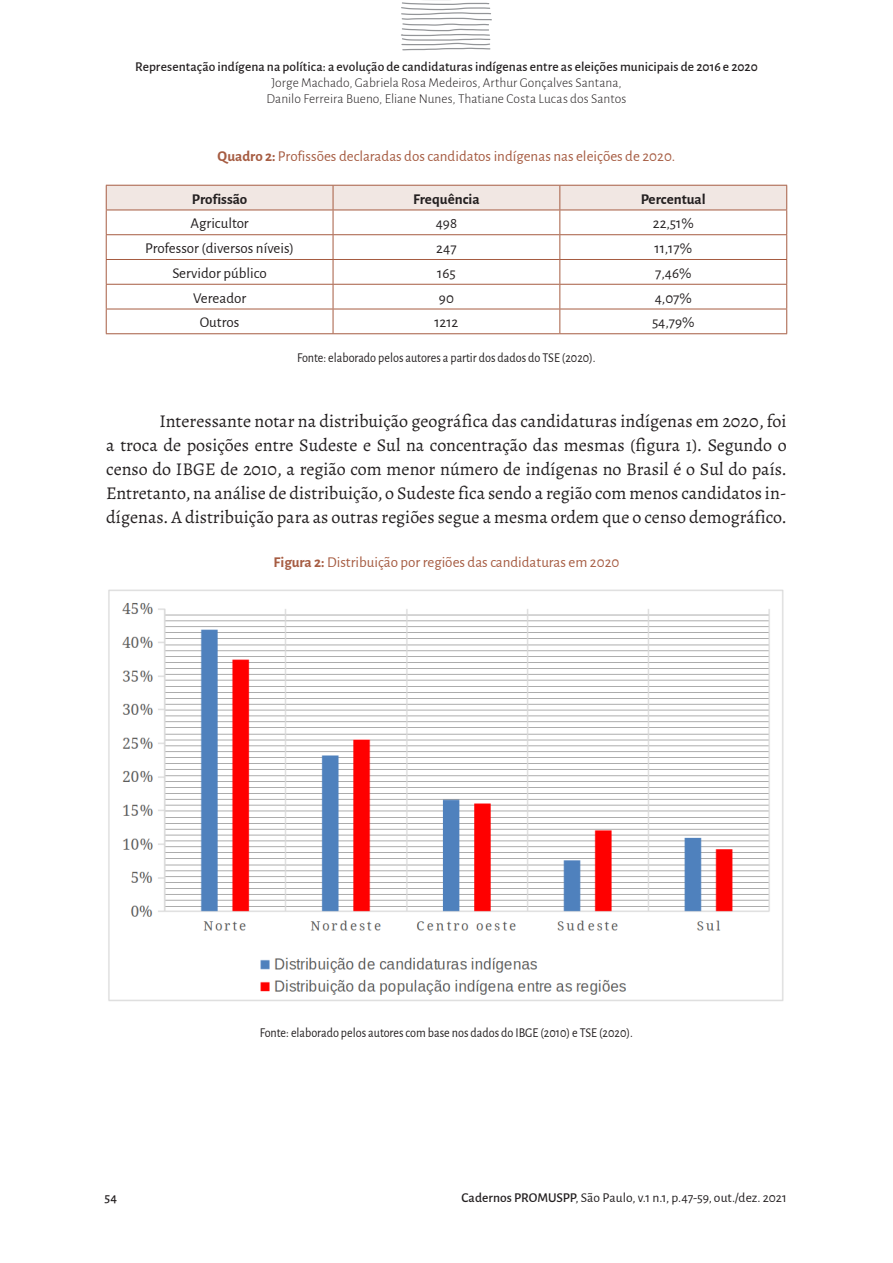
<style>
.page{position:relative;width:893px;height:1263px;background:#fff}
.page>*{position:absolute;margin:0;border:0;box-sizing:border-box;transform-origin:0 0}
.texto{font:18px/24px "Alegreya";color:#231f20;text-align:justify}
.legenda_topo{font:15px "Alegreya Sans";color:#a65c42}
.txt_tabela{font:15px "Alegreya Sans";color:#231f20}
.txt_tabela-2{font:700 15px "Alegreya Sans";color:#231f20}
.fonte{font:13.5px "Alegreya Sans";color:#231f20;scale:.9 1}
.t1{font:300 13.5px/16.2px "Alegreya Sans";color:#231f20;text-align:center}
.t2{font:500 13.5px "Alegreya Sans";letter-spacing:.005em;color:#231f20}
.fonte-2{font:13.5px "Alegreya Sans";color:#231f20}
.s1{font-weight:700}
.s2{font-weight:500}
</style>
<div class="page">
<svg style="left:401px;top:0;width:91px;height:50px"></svg>
<hr style="left:106px;top:333px;width:227px;height:1px;background:#a65c42">
<hr style="left:333px;top:333px;width:227px;height:1px;background:#a65c42">
<hr style="left:560px;top:333px;width:227px;height:1px;background:#a65c42">
<svg style="left:106px;top:185px;width:681px;height:148px"></svg>
<hr style="left:106px;top:210px;width:227px;height:1px;background:#a65c42">
<hr style="left:333px;top:210px;width:227px;height:1px;background:#a65c42">
<hr style="left:560px;top:210px;width:227px;height:1px;background:#a65c42">
<img style="left:108px;top:589px;width:676px;height:412px">
<p class="t2" style="left:135px;top:57px;width:624px">Representação indígena na política: a evolução de candidaturas indígenas entre as eleições municipais de 2016 e 2020</p>
<p class="t1" style="left:266px;top:74px;width:361px">Jorge Machado, Gabriela Rosa Medeiros, Arthur Gonçalves Santana,<br>Danilo Ferreira Bueno, Eliane Nunes, Thatiane Costa Lucas dos Santos</p>
<p class="legenda_topo" style="left:218px;top:146px;width:459px"><span class="s1">Quadro 2:</span> Profissões declaradas dos candidatos indígenas nas eleições de 2020.</p>
<p class="txt_tabela-2" style="left:192px;top:188px;width:57px">Profissão</p>
<p class="txt_tabela-2" style="left:413px;top:188px;width:68px">Frequência</p>
<p class="txt_tabela-2" style="left:641px;top:188px;width:66px">Percentual</p>
<p class="txt_tabela" style="left:191px;top:213px;width:60px">Agricultor</p>
<p class="txt_tabela" style="left:436px;top:213px;width:23px">498</p>
<p class="txt_tabela" style="left:653px;top:213px;width:42px">22,51%</p>
<p class="txt_tabela" style="left:145px;top:238px;width:151px">Professor (diversos níveis)</p>
<p class="txt_tabela" style="left:436px;top:238px;width:22px">247</p>
<p class="txt_tabela" style="left:654px;top:238px;width:39px">11,17%</p>
<p class="txt_tabela" style="left:172px;top:263px;width:96px">Servidor público</p>
<p class="txt_tabela" style="left:437px;top:263px;width:20px">165</p>
<p class="txt_tabela" style="left:655px;top:263px;width:38px">7,46%</p>
<p class="txt_tabela" style="left:193px;top:287px;width:55px">Vereador</p>
<p class="txt_tabela" style="left:439px;top:287px;width:16px">90</p>
<p class="txt_tabela" style="left:655px;top:287px;width:39px">4,07%</p>
<p class="txt_tabela" style="left:200px;top:312px;width:41px">Outros</p>
<p class="txt_tabela" style="left:434px;top:312px;width:25px">1212</p>
<p class="txt_tabela" style="left:652px;top:312px;width:44px">54,79%</p>
<p class="fonte" style="left:297px;top:349px;width:333px">Fonte: elaborado pelos autores a partir dos dados do TSE (2020).</p>
<p class="texto" style="left:106px;top:409px;width:682px;text-indent:53px">Interessante notar na distribuição geográfica das candidaturas indígenas em 2020, foi a troca de posições entre Sudeste e Sul na concentração das mesmas (figura 1). Segundo o censo do IBGE de 2010, a região com menor número de indígenas no Brasil é o Sul do país.<br>Entretanto, na análise de distribuição, o Sudeste fica sendo a região com menos candidatos in&shy;dígenas. A distribuição para as outras regiões segue a mesma ordem que o censo demográfico.</p>
<p class="legenda_topo" style="left:274px;top:552px;width:347px"><span class="s1">Figura 2:</span> Distribuição por regiões das candidaturas em 2020</p>
<p class="t2" style="left:105px;top:1187px;width:14px">54</p>
<p class="fonte" style="left:260px;top:1023px;width:416px">Fonte: elaborado pelos autores com base nos dados do IBGE (2010) e TSE (2020).</p>
<p class="fonte-2" style="left:461px;top:1188px;width:327px"><span class="s2">Cadernos PROMUSPP</span>, São Paulo, v.1 n.1, p.47-59, out./dez. 2021</p>
</div>
